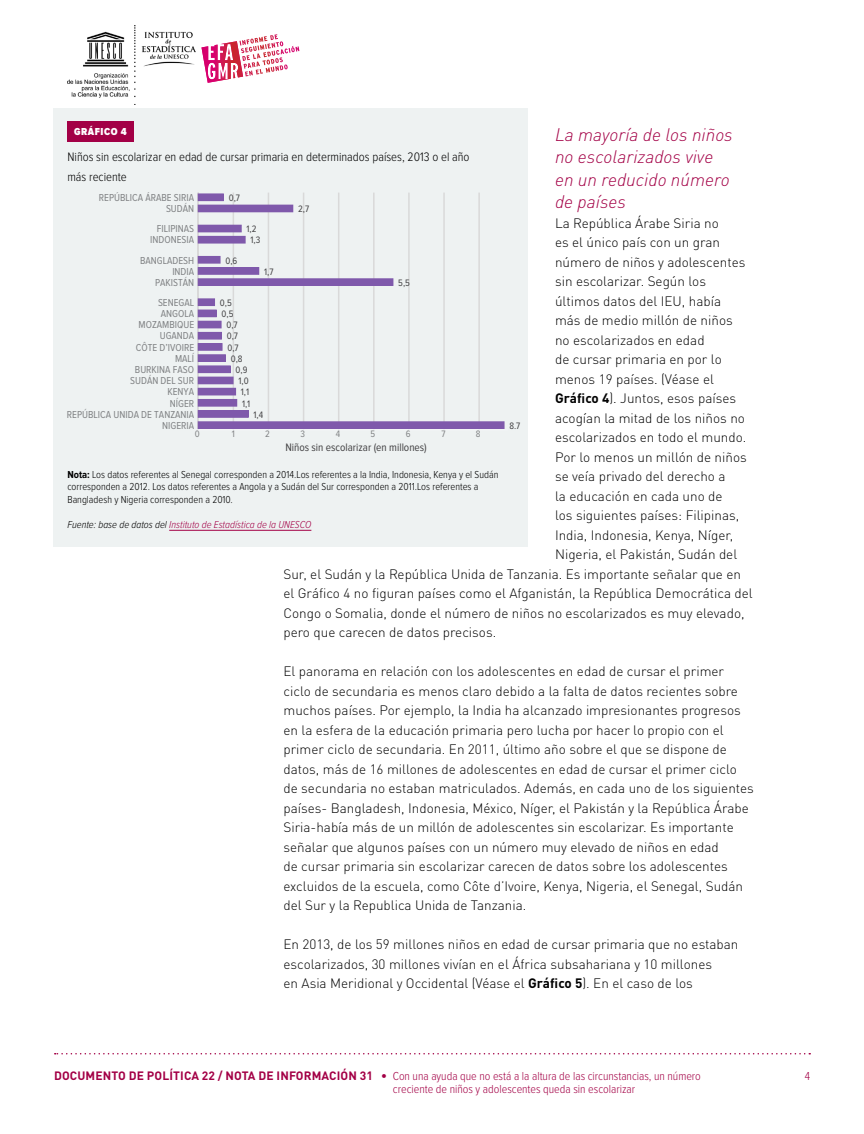
<style>
.page{position:relative;width:864px;height:1134px;background:#fff}
.page>*{position:absolute;margin:0;border:0;box-sizing:border-box;transform-origin:0 0}
.t1{font:italic 300 18px/22.5px "DINOT";color:#a30046}
.t2{font:300 13.5px/19.5px "DINOT";color:#000}
.t3{font:300 12.75px/19.5px "Proxima Nova Cond";color:#000}
.t4{font:300 12px/13.5px "Proxima Nova Cond";color:#a30046}
.t5{font:11.25px "Proxima Nova Cond";color:#424143}
.t6{font:300 10.5px/12.6px "Proxima Nova Cond";color:#000}
.t7{font:10.5px "Proxima Nova Cond";color:#808284}
.t8{font:italic 300 10.5px "Proxima Nova Cond";color:#a30046}
.t9{font:900 10.5px "Proxima Nova Cond";letter-spacing:.05em;color:#fff}
.t10{font:9.6px "Proxima Nova Cond";color:#424143}
.t11{font:9.6px "Proxima Nova Cond";color:#808284}
.s1{font-weight:700}
.s2{color:#000}
.s3{font-family:"DINOT";font-weight:700}
</style>
<div class="page">
<svg style="left:55px;top:1053px;width:755px;height:1px"></svg>
<img style="left:68px;top:25px;width:127px;height:73px">
<svg style="left:202px;top:34px;width:97px;height:49px"></svg>
<div style="left:54px;top:108px;width:474px;height:438px;background:#eef2f2"></div>
<hr style="left:169px;top:530px;width:142px;height:1px;background:#a30046">
<div style="left:67px;top:122px;width:67px;height:20px;background:#a30046"></div>
<hr style="left:478px;top:193px;width:2px;height:237px;background:#d9d9d9">
<hr style="left:443px;top:193px;width:2px;height:237px;background:#d9d9d9">
<hr style="left:408px;top:193px;width:2px;height:237px;background:#d9d9d9">
<hr style="left:373px;top:193px;width:2px;height:237px;background:#d9d9d9">
<hr style="left:338px;top:193px;width:1px;height:237px;background:#d9d9d9">
<hr style="left:303px;top:193px;width:1px;height:237px;background:#d9d9d9">
<hr style="left:268px;top:193px;width:1px;height:237px;background:#d9d9d9">
<hr style="left:233px;top:193px;width:1px;height:237px;background:#d9d9d9">
<hr style="left:197px;top:193px;width:2px;height:237px;background:#d9d9d9">
<div style="left:198px;top:422px;width:306px;height:6px;background:#7f59ab"></div>
<div style="left:198px;top:422px;width:306px;height:7px;border:1px solid #7f59ab"></div>
<div style="left:198px;top:411px;width:50px;height:6px;background:#7f59ab"></div>
<div style="left:198px;top:399px;width:39px;height:7px;background:#7f59ab"></div>
<div style="left:198px;top:388px;width:38px;height:7px;background:#7f59ab"></div>
<div style="left:198px;top:377px;width:35px;height:7px;background:#7f59ab"></div>
<div style="left:198px;top:366px;width:32px;height:7px;background:#7f59ab"></div>
<div style="left:198px;top:355px;width:27px;height:6px;background:#7f59ab"></div>
<div style="left:198px;top:344px;width:24px;height:6px;background:#7f59ab"></div>
<div style="left:198px;top:332px;width:23px;height:7px;background:#7f59ab"></div>
<div style="left:198px;top:321px;width:23px;height:7px;background:#7f59ab"></div>
<div style="left:198px;top:310px;width:18px;height:7px;background:#7f59ab"></div>
<div style="left:198px;top:299px;width:17px;height:7px;background:#7f59ab"></div>
<div style="left:198px;top:279px;width:195px;height:6px;background:#7f59ab"></div>
<div style="left:198px;top:279px;width:195px;height:7px;border:1px solid #7f59ab"></div>
<div style="left:198px;top:268px;width:61px;height:6px;background:#7f59ab"></div>
<div style="left:198px;top:256px;width:22px;height:7px;background:#7f59ab"></div>
<div style="left:198px;top:236px;width:47px;height:7px;background:#7f59ab"></div>
<div style="left:198px;top:225px;width:43px;height:7px;background:#7f59ab"></div>
<div style="left:198px;top:205px;width:95px;height:7px;background:#7f59ab"></div>
<div style="left:198px;top:194px;width:25px;height:7px;background:#7f59ab"></div>
<hr style="left:194px;top:430px;width:314px;height:1px;background:#f4f6f9">
<p class="t9" style="left:74px;top:127px;width:54px">GRÁFICO 4</p>
<p class="t3" style="left:67px;top:148px;width:404px">Niños sin escolarizar en edad de cursar primaria en determinados países, 2013 o el año más reciente</p>
<h1 class="t1" style="left:555px;top:123px;width:179px">La mayoría de los niños no escolarizados vive en un reducido número de países</h1>
<p class="t2" style="left:555px;top:213px;width:165px">La República Árabe Siria no</p>
<p class="t2" style="left:555px;top:233px;width:167px">es el único país con un gran</p>
<p class="t2" style="left:555px;top:252px;width:192px">número de niños y adolescentes</p>
<p class="t2" style="left:555px;top:272px;width:152px">sin escolarizar. Según los</p>
<p class="t2" style="left:555px;top:291px;width:168px">últimos datos del IEU, había</p>
<p class="t2" style="left:555px;top:311px;width:179px">más de medio millón de niños</p>
<p class="t2" style="left:555px;top:330px;width:151px">no escolarizados en edad</p>
<p class="t2" style="left:555px;top:350px;width:168px">de cursar primaria en por lo</p>
<p class="t2" style="left:555px;top:369px;width:160px">menos 19 países. (Véase el</p>
<p class="t2" style="left:555px;top:389px;width:183px"><span class="s1">Gráfico 4</span>). Juntos, esos países</p>
<p class="t2" style="left:555px;top:408px;width:191px">acogían la mitad de los niños no</p>
<p class="t2" style="left:555px;top:428px;width:193px">escolarizados en todo el mundo.</p>
<p class="t2" style="left:555px;top:447px;width:193px">Por lo menos un millón de niños</p>
<p class="t2" style="left:555px;top:466px;width:172px">se veía privado del derecho a</p>
<p class="t2" style="left:555px;top:486px;width:169px">la educación en cada uno de</p>
<p class="t2" style="left:555px;top:505px;width:186px">los siguientes países: Filipinas,</p>
<p class="t2" style="left:555px;top:525px;width:180px">India, Indonesia, Kenya, Níger,</p>
<p class="t2" style="left:555px;top:544px;width:184px">Nigeria, el Pakistán, Sudán del</p>
<p class="t2" style="left:283px;top:564px;width:459px">Sur, el Sudán y la República Unida de Tanzania. Es importante señalar que en</p>
<p class="t2" style="left:283px;top:583px;width:471px">el Gráfico 4 no figuran países como el Afganistán, la República Democrática del</p>
<p class="t2" style="left:283px;top:603px;width:463px">Congo o Somalia, donde el número de niños no escolarizados es muy elevado,</p>
<p class="t2" style="left:283px;top:622px;width:214px">pero que carecen de datos precisos.</p>
<p class="t2" style="left:283px;top:661px;width:472px">El panorama en relación con los adolescentes en edad de cursar el primer ciclo de secundaria es menos claro debido a la falta de datos recientes sobre muchos países. Por ejemplo, la India ha alcanzado impresionantes progresos en la esfera de la educación primaria pero lucha por hacer lo propio con el primer ciclo de secundaria. En 2011, último año sobre el que se dispone de datos, más de 16 millones de adolescentes en edad de cursar el primer ciclo de secundaria no estaban matriculados. Además, en cada uno de los siguientes países- Bangladesh, Indonesia, México, Níger, el Pakistán y la República Árabe Siria-había más de un millón de adolescentes sin escolarizar. Es importante señalar que algunos países con un número muy elevado de niños en edad<br>de cursar primaria sin escolarizar carecen de datos sobre los adolescentes excluidos de la escuela, como Côte d’Ivoire, Kenya, Nigeria, el Senegal, Sudán del Sur y la Republica Unida de Tanzania.</p>
<p class="t2" style="left:283px;top:934px;width:457px">En 2013, de los 59 millones niños en edad de cursar primaria que no estaban escolarizados, 30 millones vivían en el África subsahariana y 10 millones<br>en Asia Meridional y Occidental (Véase el <span class="s1">Gráfico 5</span>). En el caso de los</p>
<p class="t7" style="left:99px;top:193px;width:97px">REPÚBLICA ÁRABE SIRIA</p>
<p class="t10" style="left:229px;top:193px;width:13px">0,7</p>
<p class="t7" style="left:166px;top:204px;width:30px">SUDÁN</p>
<p class="t10" style="left:298px;top:205px;width:13px">2,7</p>
<p class="t7" style="left:157px;top:224px;width:39px">FILIPINAS</p>
<p class="t10" style="left:247px;top:225px;width:12px">1,2</p>
<p class="t7" style="left:150px;top:235px;width:45px">INDONESIA</p>
<p class="t10" style="left:250px;top:236px;width:11px">1,3</p>
<p class="t7" style="left:140px;top:255px;width:56px">BANGLADESH</p>
<p class="t10" style="left:225px;top:256px;width:13px">0,6</p>
<p class="t7" style="left:172px;top:266px;width:23px">INDIA</p>
<p class="t10" style="left:264px;top:267px;width:11px">1,7</p>
<p class="t7" style="left:155px;top:278px;width:41px">PAKISTÁN</p>
<p class="t10" style="left:398px;top:278px;width:13px">5,5</p>
<p class="t7" style="left:158px;top:298px;width:38px">SENEGAL</p>
<p class="t10" style="left:220px;top:298px;width:13px">0,5</p>
<p class="t7" style="left:161px;top:309px;width:35px">ANGOLA</p>
<p class="t10" style="left:222px;top:310px;width:13px">0,5</p>
<p class="t7" style="left:139px;top:320px;width:57px">MOZAMBIQUE</p>
<p class="t10" style="left:226px;top:321px;width:13px">0,7</p>
<p class="t7" style="left:160px;top:331px;width:36px">UGANDA</p>
<p class="t10" style="left:227px;top:332px;width:13px">0,7</p>
<p class="t7" style="left:136px;top:342px;width:60px">CÔTE D’IVOIRE</p>
<p class="t10" style="left:227px;top:343px;width:13px">0,7</p>
<p class="t7" style="left:175px;top:354px;width:21px">MALÍ</p>
<p class="t10" style="left:231px;top:354px;width:13px">0,8</p>
<p class="t7" style="left:135px;top:365px;width:61px">BURKINA FASO</p>
<p class="t10" style="left:236px;top:365px;width:13px">0,9</p>
<p class="t7" style="left:130px;top:376px;width:66px">SUDÁN DEL SUR</p>
<p class="t10" style="left:238px;top:377px;width:12px">1,0</p>
<p class="t7" style="left:167px;top:387px;width:28px">KENYA</p>
<p class="t10" style="left:241px;top:388px;width:10px">1,1</p>
<p class="t7" style="left:170px;top:398px;width:26px">NÍGER</p>
<p class="t10" style="left:242px;top:399px;width:10px">1,1</p>
<p class="t7" style="left:67px;top:409px;width:129px">REPÚBLICA UNIDA DE TANZANIA</p>
<p class="t10" style="left:254px;top:410px;width:11px">1,4</p>
<p class="t7" style="left:162px;top:421px;width:34px">NIGERIA</p>
<p class="t10" style="left:509px;top:421px;width:13px">8.7</p>
<p class="t11" style="left:195px;top:430px;width:6px">0</p>
<p class="t11" style="left:232px;top:430px;width:5px">1</p>
<p class="t11" style="left:265px;top:430px;width:6px">2</p>
<p class="t11" style="left:301px;top:430px;width:6px">3</p>
<p class="t11" style="left:336px;top:430px;width:6px">4</p>
<p class="t11" style="left:371px;top:430px;width:6px">5</p>
<p class="t11" style="left:406px;top:430px;width:6px">6</p>
<p class="t11" style="left:441px;top:430px;width:6px">7</p>
<p class="t11" style="left:476px;top:430px;width:6px">8</p>
<p class="t5" style="left:285px;top:442px;width:143px">Niños sin escolarizar (en millones)</p>
<p class="t6" style="left:67px;top:468px;width:432px"><span class="s1">Nota:</span> Los datos referentes al Senegal corresponden a 2014.Los referentes a la India, Indonesia, Kenya y el Sudán corresponden a 2012. Los datos referentes a Angola y a Sudán del Sur corresponden a 2011.Los referentes a<br>Bangladesh y Nigeria corresponden a 2010.</p>
<p class="t8" style="left:67px;top:520px;width:245px"><span class="s2">Fuente: base de datos del</span> Instituto de Estadística de la UNESCO</p>
<p class="t4" style="left:393px;top:1070px;width:309px;text-indent:-339px"><span class="s3">DOCUMENTO DE POLÍTICA 22 / NOTA DE INFORMACIÓN 31 •</span> Con una ayuda que no está a la altura de las circunstancias, un número creciente de niños y adolescentes queda sin escolarizar</p>
<p class="t4" style="left:805px;top:1070px;width:7px">4</p>
</div>
